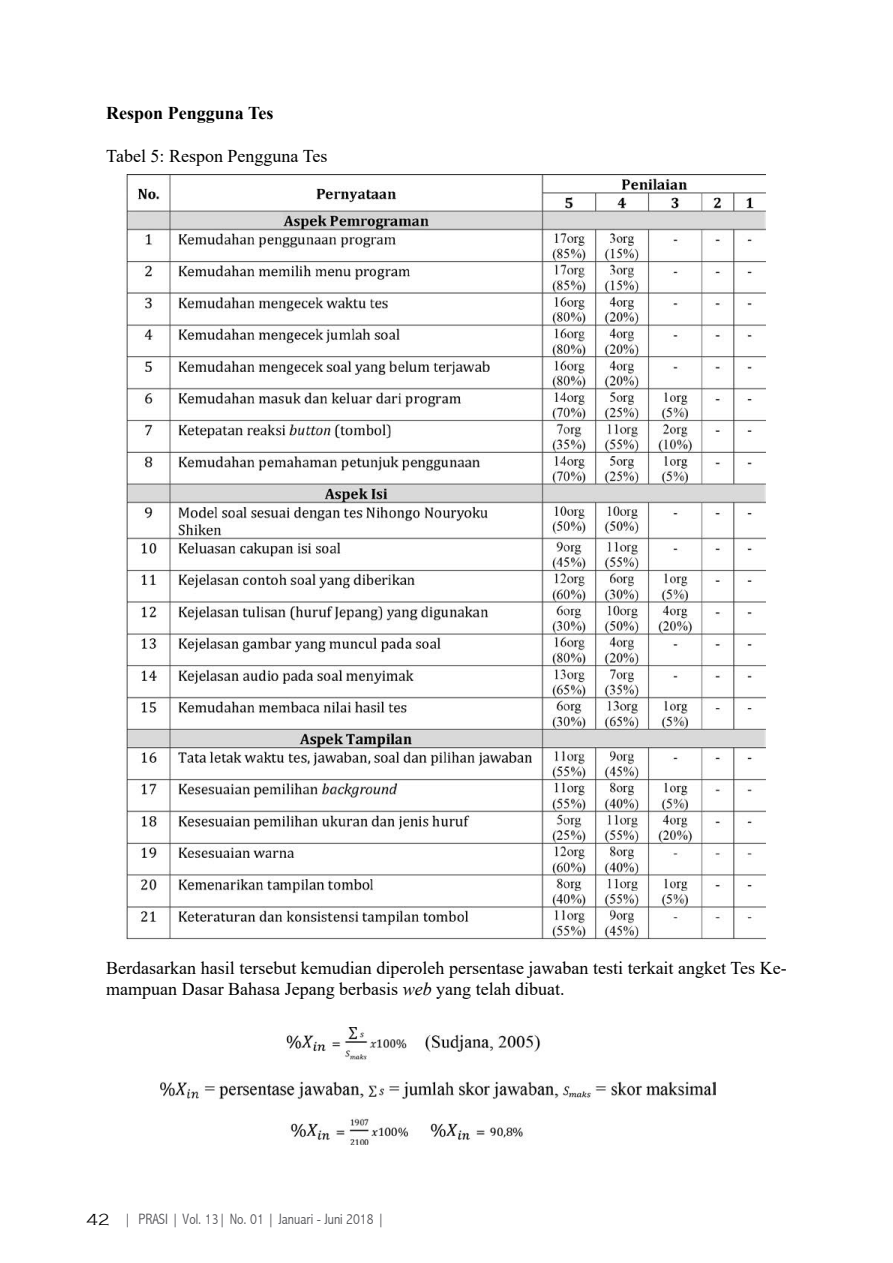
<style>
.page{position:relative;width:893px;height:1263px;background:#fff}
.page>*{position:absolute;margin:0;border:0;box-sizing:border-box;transform-origin:0 0}
.t1{font:18px/21.6px "Times New Roman";color:#000}
.t2{font:700 18px "Times New Roman";color:#000}
.t3{font:300 15px "Abadi MT Condensed";color:#56565a}
.s1{font-style:italic}
.s2{font-family:"Copperplate Gothic";font-size:16.5px;color:#000}
</style>
<div class="page">
<img style="left:124px;top:174px;width:642px;height:768px">
<img style="left:161px;top:1027px;width:554px;height:117px">
<p class="t2" style="left:106px;top:100px;width:169px">Respon Pengguna Tes</p>
<p class="t1" style="left:106px;top:145px;width:223px">Tabel 5: Respon Pengguna Tes</p>
<p class="t1" style="left:106px;top:956px;width:682px">Berdasarkan hasil tersebut kemudian diperoleh persentase jawaban testi terkait angket Tes Ke&shy;mampuan Dasar Bahasa Jepang berbasis <span class="s1">web</span> yang telah dibuat.</p>
<p class="t3" style="left:86px;top:1211px;width:300px"><span class="s2">42</span> | PRASI | Vol. 13| No. 01 | Januari - Juni 2018 |</p>
</div>
